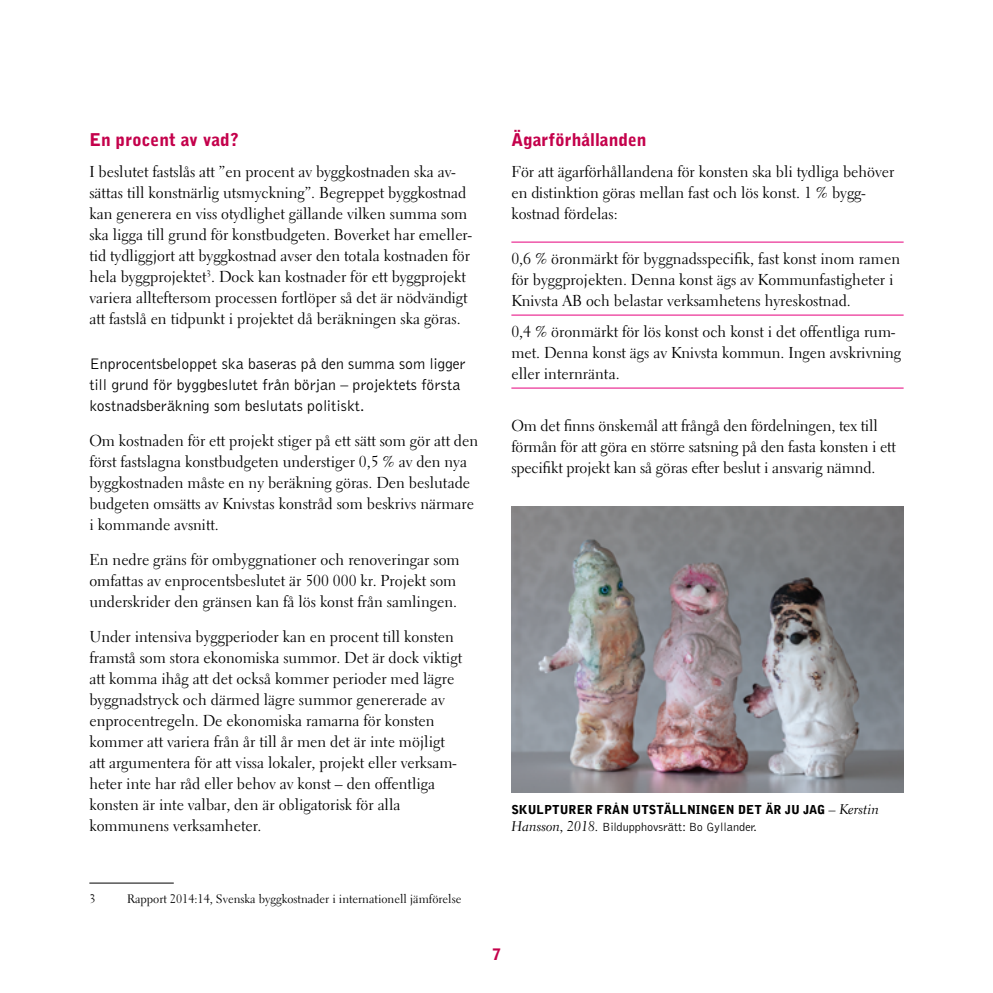
<style>
.page{position:relative;width:993px;height:993px;background:#fff}
.page>*{position:absolute;margin:0;border:0;box-sizing:border-box;transform-origin:0 0}
.t1{font:900 17.5px "Bell Gothic";color:#c4014b}
.t2{font:15.75px/21px "Electra LH";color:#000}
.t3{font:300 15.75px/21px "Bell Gothic";color:#000}
.t4{font:900 15.75px "Bell Gothic";color:#c4014b}
.t5{font:900 12.25px/17.5px "Bell Gothic";color:#000}
.t6{font:12.25px "Electra LH";color:#000}
.s1{font-family:"Electra LH Cursive";font-weight:400;font-size:14px}
.s2{font-weight:300}
</style>
<div class="page">
<hr style="left:511px;top:241px;width:392px;height:1px;background:#e6007d">
<hr style="left:511px;top:314px;width:392px;height:1px;background:#e6007d">
<hr style="left:511px;top:387px;width:392px;height:1px;background:#e6007d">
<hr style="left:89px;top:882px;width:85px;height:1px;background:#000">
<img style="left:511px;top:506px;width:392px;height:285px">
<p class="t1" style="left:89px;top:129px;width:151px">En procent av vad?</p>
<p class="t2" style="left:89px;top:161px;width:384px">I beslutet fastslås att ”en procent av byggkostnaden ska av&shy;sättas till konstnärlig utsmyckning”. Begreppet byggkostnad kan generera en viss otydlighet gällande vilken summa som ska ligga till grund för konstbudgeten. Boverket har emeller&shy;tid tydliggjort att byggkostnad avser den totala kostnaden för hela byggprojektet<sup>3</sup>. Dock kan kostnader för ett byggprojekt variera allteftersom processen fortlöper så det är nödvändigt att fastslå en tidpunkt i projektet då beräkningen ska göras.</p>
<p class="t3" style="left:89px;top:353px;width:378px">Enprocentsbeloppet ska baseras på den summa som ligger till grund för byggbeslutet från början – projektets första kostnadsberäkning som beslutats politiskt.</p>
<p class="t2" style="left:89px;top:430px;width:390px">Om kostnaden för ett projekt stiger på ett sätt som gör att den först fastslagna konstbudgeten understiger 0,5 % av den nya byggkostnaden måste en ny beräkning göras. Den beslutade budgeten omsätts av Knivstas konstråd som beskrivs närmare i kommande avsnitt.</p>
<p class="t2" style="left:89px;top:549px;width:371px">En nedre gräns för ombyggnationer och renoveringar som omfattas av enprocentsbeslutet är 500 000 kr. Projekt som underskrider den gränsen kan få lös konst från samlingen.</p>
<p class="t2" style="left:89px;top:626px;width:374px">Under intensiva byggperioder kan en procent till konsten framstå som stora ekonomiska summor. Det är dock viktigt att komma ihåg att det också kommer perioder med lägre byggnadstryck och därmed lägre summor genererade av enprocentregeln. De ekonomiska ramarna för konsten kommer att variera från år till år men det är inte möjligt att argumentera för att vissa lokaler, projekt eller verksam&shy;heter inte har råd eller behov av konst – den offentliga konsten är inte valbar, den är obligatorisk för alla kommunens verksamheter.</p>
<p class="t1" style="left:511px;top:129px;width:137px">Ägarförhållanden</p>
<p class="t2" style="left:511px;top:161px;width:384px">För att ägarförhållandena för konsten ska bli tydliga behöver en distinktion göras mellan fast och lös konst. 1 % bygg&shy;kostnad fördelas:</p>
<p class="t2" style="left:511px;top:248px;width:390px">0,6 % öronmärkt för byggnadsspecifik, fast konst inom ramen för byggprojekten. Denna konst ägs av Kommunfastigheter i<br>Knivsta AB och belastar verksamhetens hyreskostnad.</p>
<p class="t2" style="left:511px;top:321px;width:391px">0,4 % öronmärkt för lös konst och konst i det offentliga rum&shy;met. Denna konst ägs av Knivsta kommun. Ingen avskrivning eller internränta.</p>
<p class="t2" style="left:511px;top:415px;width:386px">Om det finns önskemål att frångå den fördelningen, tex till förmån för att göra en större satsning på den fasta konsten i ett specifikt projekt kan så göras efter beslut i ansvarig nämnd.</p>
<p class="t5" style="left:511px;top:800px;width:369px">SKULPTURER FRÅN UTSTÄLLNINGEN DET ÄR JU JAG <span class="s1">– Kerstin<br>Hansson, 2018.</span> <span class="s2">Bildupphovsrätt: Bo Gyllander.</span></p>
<p class="t6" style="left:89px;top:891px;width:8px">3</p>
<p class="t6" style="left:127px;top:891px;width:335px">Rapport 2014:14, Svenska byggkostnader i internationell jämförelse</p>
<p class="t4" style="left:492px;top:944px;width:10px">7</p>
</div>
